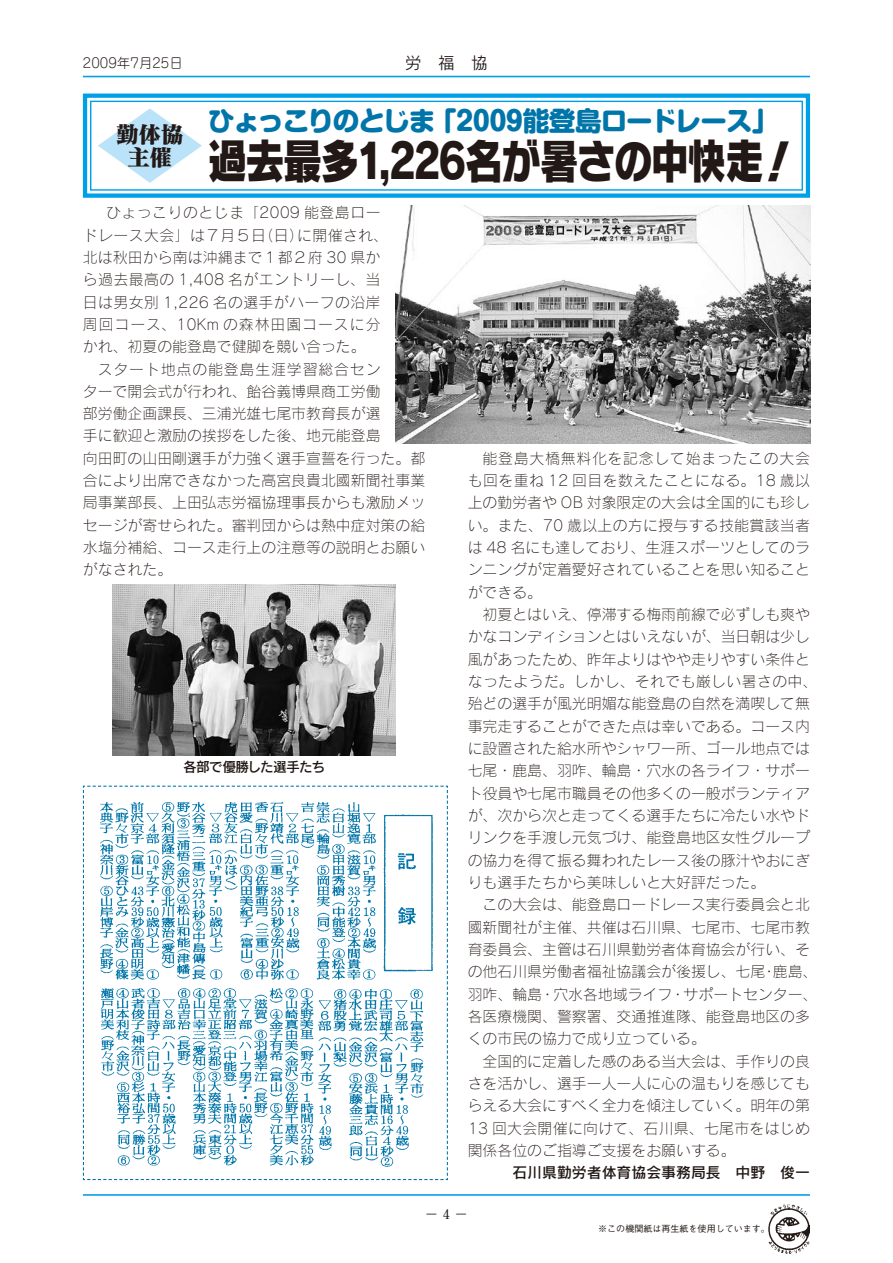
<style>
.page{position:relative;width:893px;height:1263px;background:#fff}
.page>*{position:absolute;margin:0;border:0;box-sizing:border-box;transform-origin:0 0}
.t1{font:47.85px "Rodin NTLG Pro EB";letter-spacing:-.06em;color:#221815;scale:.83 1}
.t2{font:800 26.55px "Shin M Go Pro";letter-spacing:-.04em;color:#0075a9}
.t3{font:23.4px "Matisse Pro EB";color:#221815}
.t4{font:16.5px "Rodin Pro M";color:#221815}
.t5{font:14.85px/22.4px "Rodin Pro L";color:#221815}
.t6{font:14.85px/22.4px "Rodin Pro L";letter-spacing:.025em;color:#221815}
.t7{font:14.85px "Rodin Pro DB";color:#221815}
.t8{font:13.8px "Rodin Pro DB";letter-spacing:-.065em;color:#221815}
.t9{font:300 13.5px "Jun 101 Pro";color:#221815}
.t10{font:700 13.5px "Futo Min A101 Pr 5";color:#221815}
.t11{font:500 9px "Gothic BBB Pr 6";color:#221815}
</style>
<div class="page">
<hr style="left:83px;top:76px;width:727px;height:1px;background:#00a0e9">
<hr style="left:83px;top:1194px;width:727px;height:2px;background:#00a0e9">
<svg style="left:82px;top:93px;width:729px;height:105px"></svg>
<div style="left:90px;top:101px;width:713px;height:90px;border:1px solid #00a0e9"></div>
<svg style="left:98px;top:108px;width:104px;height:75px"></svg>
<img style="left:113px;top:585px;width:282px;height:171px">
<svg style="left:82px;top:785px;width:366px;height:395px"></svg>
<img style="left:395px;top:205px;width:415px;height:238px">
<img style="left:768px;top:1204px;width:41px;height:49px">
<p class="t9" style="left:83px;top:53px;width:102px">2009年7月25日</p>
<p class="t4" style="left:405px;top:52px;width:84px">労福協</p>
<h2 class="t2" style="left:116px;top:99px;width:664px"><sub>勤体協</sub> ひょっこりのとじま「2009能登島ロードレース」</h2>
<h3 class="t3" style="left:127px;top:142px;width:47px">主催</h3>
<h1 class="t1" style="left:207px;top:128px;width:713px">過去最多1,226名が暑さの中快走！</h1>
<p class="t6" style="left:83px;top:201px;width:307px;text-indent:23px">ひょっこりのとじま「2009 能登島ロードレース大会」は７月５日（日）に開催され、北は秋田から南は沖縄まで１都２府 30 県から過去最高の 1,408 名がエントリーし、当日は男女別 1,226 名の選手がハーフの沿岸周回コース、10Km の森林田園コースに分かれ、初夏の能登島で健脚を競い合った。</p>
<p class="t5" style="left:83px;top:357px;width:344px;text-indent:15px">スタート地点の能登島生涯学習総合セン<br>ターで開会式が行われ、飴谷義博県商工労働<br>部労働企画課長、三浦光雄七尾市教育長が選<br>手に歓迎と激励の挨拶をした後、地元能登島<br>向田町の山田剛選手が力強く選手宣誓を行った。都合により出席できなかった高宮良貴北國新聞社事業局事業部長、上田弘志労福協理事長からも激励メッセージが寄せられた。審判団からは熱中症対策の給水塩分補給、コース走行上の注意等の説明とお願いがなされた。</p>
<p class="t5" style="left:468px;top:447px;width:344px;text-align:justify;text-indent:15px">能登島大橋無料化を記念して始まったこの大会も回を重ね 12 回目を数えたことになる。18 歳以上の勤労者や OB 対象限定の大会は全国的にも珍しい。また、70 歳以上の方に授与する技能賞該当者は 48 名にも達しており、生涯スポーツとしてのランニングが定着愛好されていることを思い知ることができる。</p>
<p class="t5" style="left:468px;top:603px;width:351px;text-indent:15px">初夏とはいえ、停滞する梅雨前線で必ずしも爽やかなコンディションとはいえないが、当日朝は少し風があったため、昨年よりはやや走りやすい条件となったようだ。しかし、それでも厳しい暑さの中、殆どの選手が風光明媚な能登島の自然を満喫して無事完走することができた点は幸いである。コース内に設置された給水所やシャワー所、ゴール地点では七尾・鹿島、羽咋、輪島・穴水の各ライフ・サポート役員や七尾市職員その他多くの一般ボランティアが、次から次と走ってくる選手たちに冷たい水やドリンクを手渡し元気づけ、能登島地区女性グループの協力を得て振る舞われたレース後の豚汁やおにぎりも選手たちから美味しいと大好評だった。</p>
<p class="t5" style="left:468px;top:893px;width:351px;text-indent:15px">この大会は、能登島ロードレース実行委員会と北國新聞社が主催、共催は石川県、七尾市、七尾市教育委員会、主管は石川県勤労者体育協会が行い、その他石川県労働者福祉協議会が後援し、七尾・鹿島、羽咋、輪島・穴水各地域ライフ・サポートセンター、各医療機関、警察署、交通推進隊、能登島地区の多くの市民の協力で成り立っている。</p>
<p class="t5" style="left:468px;top:1049px;width:344px;text-align:justify;text-indent:15px">全国的に定着した感のある当大会は、手作りの良さを活かし、選手一人一人に心の温もりを感じてもらえる大会にすべく全力を傾注していく。明年の第13 回大会開催に向けて、石川県、七尾市をはじめ関係各位のご指導ご支援をお願いする。</p>
<p class="t7" style="left:512px;top:1163px;width:299px">石川県勤労者体育協会事務局長　中野　俊一</p>
<p class="t8" style="left:183px;top:758px;width:144px">各部で優勝した選手たち</p>
<p class="t10" style="left:425px;top:1203px;width:45px">− −</p>
<p class="t11" style="left:598px;top:1221px;width:173px">※この機関紙は再生紙を使用しています。</p>
</div>
